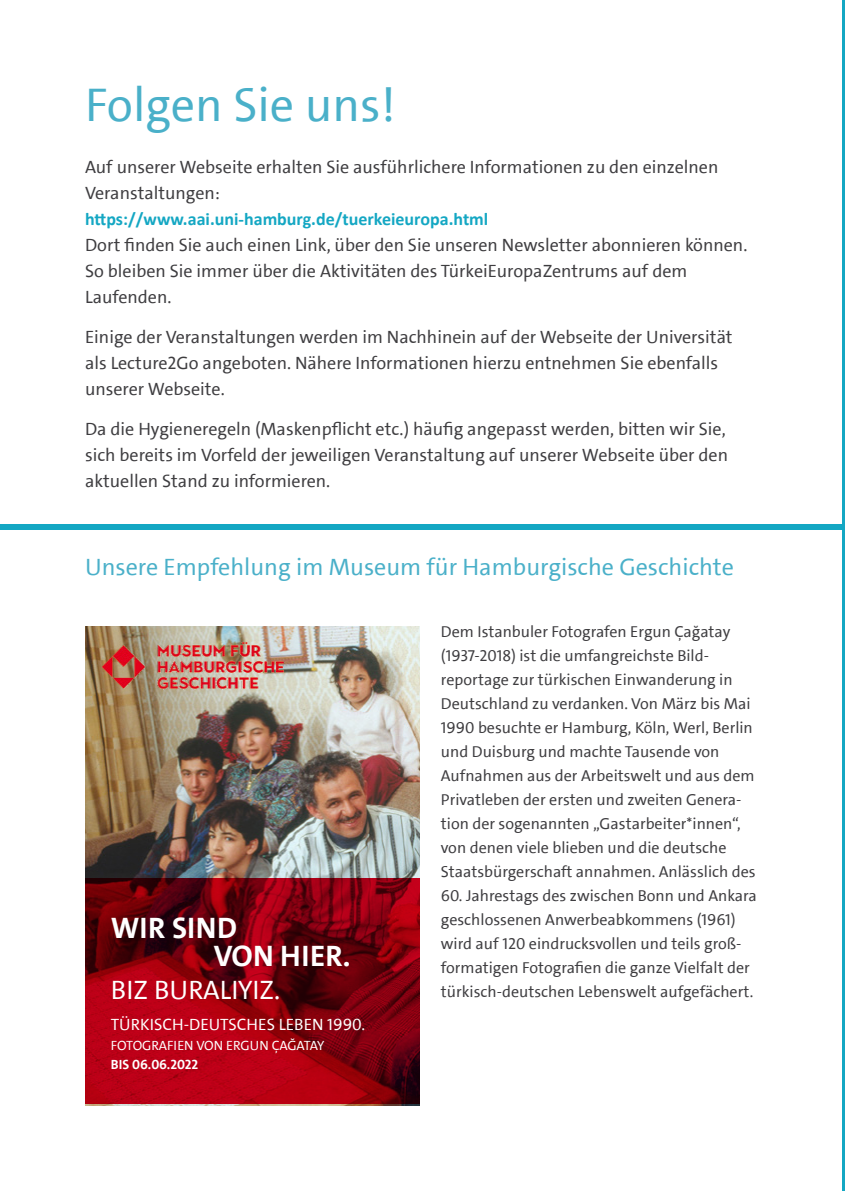
<style>
.page{position:relative;width:845px;height:1191px;background:#fff}
.page>*{position:absolute;margin:0;border:0;box-sizing:border-box;transform-origin:0 0}
.t1{font:48px "The Sans UHH";color:#4ab0c9}
.t2{font:700 30px/28.4px "The Sans UHH";letter-spacing:.01em;color:#fff}
.t3{font:27px "The Sans UHH";color:#fff}
.t4{font:24px "The Sans UHH";color:#4ab0c9}
.t5{font:18px/26px "The Sans UHH";color:#3e3d40}
.t6{font:700 18px "Calibri";color:#14a7c3}
.t7{font:16.4px "The Sans UHH";color:#fff}
.t8{font:16px/24px "The Sans UHH";color:#3e3d40}
.t9{font:13.6px "The Sans UHH";letter-spacing:-.005em;color:#fff}
.t10{font:700 13.6px "The Sans UHH";color:#fff}
</style>
<div class="page">
<img style="left:85px;top:626px;width:335px;height:480px">
<svg style="left:85px;top:878px;width:335px;height:226px;background:#87000e"></svg>
<hr style="left:842px;top:0;width:3px;height:1191px;background:#14a7c3">
<div style="left:0;top:524px;width:845px;height:6px;background:#14a7c3"></div>
<img style="left:85px;top:626px;width:207px;height:71px">
<h1 class="t1" style="left:85px;top:74px;width:312px">Folgen Sie uns!</h1>
<p class="t5" style="left:85px;top:154px;width:635px">Auf unserer Webseite erhalten Sie ausführlichere Informationen zu den einzelnen<br>Veranstaltungen:</p>
<p class="t6" style="left:85px;top:207px;width:405px">https://www.aai.uni-hamburg.de/tuerkeieuropa.html</p>
<p class="t5" style="left:85px;top:232px;width:664px">Dort finden Sie auch einen Link, über den Sie unseren Newsletter abonnieren können.<br>So bleiben Sie immer über die Aktivitäten des TürkeiEuropaZentrums auf dem<br>Laufenden.</p>
<p class="t5" style="left:85px;top:324px;width:649px">Einige der Veranstaltungen werden im Nachhinein auf der Webseite der Universität als Lecture2Go angeboten. Nähere Informationen hierzu entnehmen Sie ebenfalls unserer Webseite.</p>
<p class="t5" style="left:85px;top:416px;width:644px">Da die Hygieneregeln (Maskenpflicht etc.) häufig angepasst werden, bitten wir Sie, sich bereits im Vorfeld der jeweiligen Veranstaltung auf unserer Webseite über den aktuellen Stand zu informieren.</p>
<h3 class="t4" style="left:85px;top:552px;width:650px">Unsere Empfehlung im Museum für Hamburgische Geschichte</h3>
<h2 class="t2" style="left:214px;top:914px;width:138px;text-indent:-103px">WIR SIND<br>VON HIER.</h2>
<h3 class="t3" style="left:111px;top:972px;width:171px">BIZ BURALIYIZ.</h3>
<p class="t7" style="left:111px;top:1014px;width:256px">TÜRKISCH-DEUTSCHES LEBEN 1990.</p>
<p class="t9" style="left:111px;top:1036px;width:215px">FOTOGRAFIEN VON ERGUN ÇAĞATAY</p>
<p class="t10" style="left:111px;top:1056px;width:89px">BIS 06.06.2022</p>
<p class="t8" style="left:441px;top:620px;width:316px">Dem Istanbuler Fotografen Ergun Çağatay (1937-2018) ist die umfangreichste Bild&shy;reportage zur türkischen Einwanderung in Deutschland zu verdanken. Von März bis Mai 1990 besuchte er Hamburg, Köln, Werl, Berlin und Duisburg und machte Tausende von Aufnahmen aus der Arbeitswelt und aus dem Privatleben der ersten und zweiten Genera&shy;tion der sogenannten „Gastarbeiter*innen“, von denen viele blieben und die deutsche Staatsbürgerschaft annahmen. Anlässlich des</p>
<p class="t8" style="left:441px;top:884px;width:317px">60. Jahrestags des zwischen Bonn und Ankara geschlossenen Anwerbeabkommens (1961) wird auf 120 eindrucksvollen und teils groß&shy;formatigen Fotografien die ganze Vielfalt der türkisch-deutschen Lebenswelt aufgefächert.</p>
</div>
